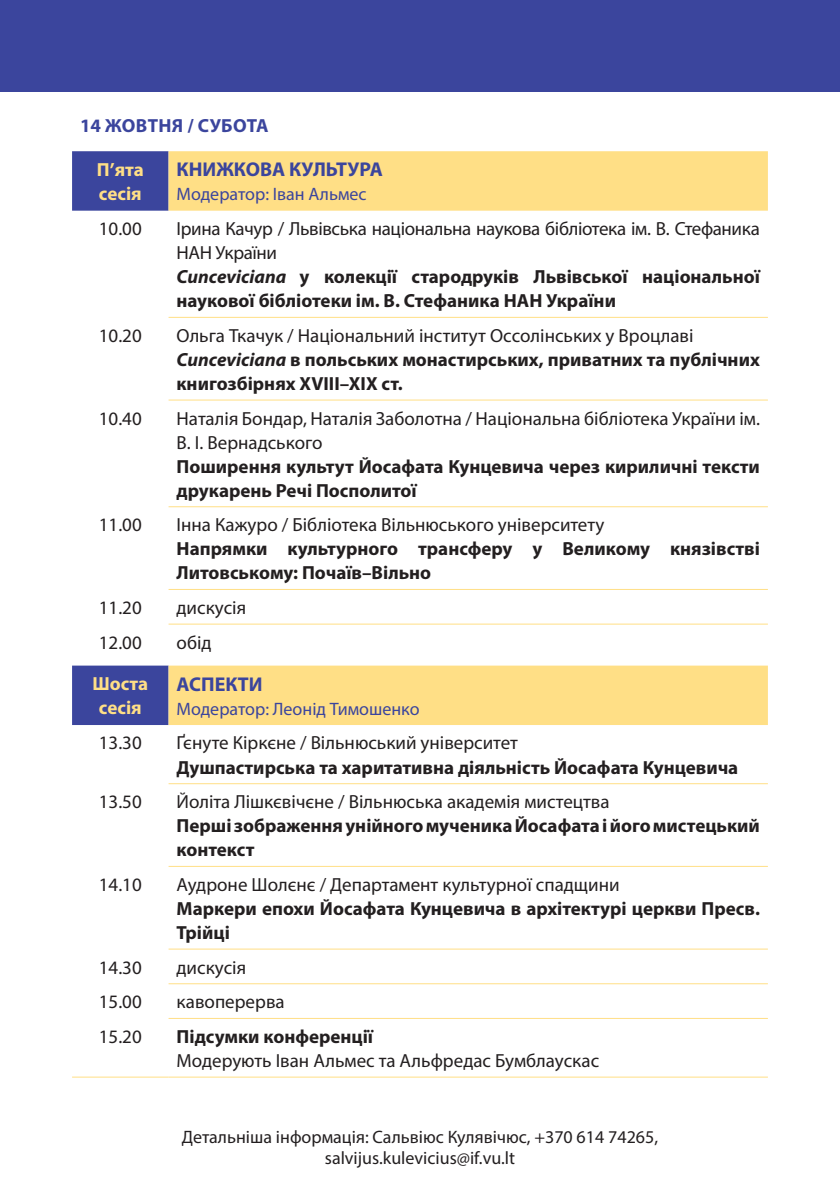
<style>
.page{position:relative;width:840px;height:1191px;background:#fff}
.page>*{position:absolute;margin:0;border:0;box-sizing:border-box;transform-origin:0 0}
.t1{font:700 20px "Myriad Pro";color:#3b459d}
.t2{font:700 19px/24px "Myriad Pro";color:#231f20}
.t3{font:19px/24px "Myriad Pro";color:#231f20}
.t4{font:700 19px/24px "Myriad Pro";color:#ffdf86}
.t5{font:700 19px "Myriad Pro";letter-spacing:.015em;color:#3b459d}
.t6{font:18px/21.6px "Myriad Pro";color:#231f20;text-align:center}
.t7{font:18px "Myriad Pro";color:#3b459d}
.s1{font-weight:400}
.s2{font-style:italic}
</style>
<div class="page">
<div style="left:0;top:0;width:839px;height:92px;background:#3b459d"></div>
<svg style="left:72px;top:151px;width:96px;height:574px"></svg>
<svg style="left:168px;top:151px;width:599px;height:574px"></svg>
<hr style="left:168px;top:317px;width:599px;height:1px;background:#ffdf86">
<hr style="left:168px;top:399px;width:599px;height:1px;background:#ffdf86">
<hr style="left:168px;top:506px;width:599px;height:1px;background:#ffdf86">
<hr style="left:168px;top:589px;width:599px;height:1px;background:#ffdf86">
<hr style="left:168px;top:623px;width:599px;height:1px;background:#ffdf86">
<hr style="left:168px;top:783px;width:599px;height:1px;background:#ffdf86">
<hr style="left:168px;top:866px;width:599px;height:1px;background:#ffdf86">
<hr style="left:168px;top:948px;width:599px;height:1px;background:#ffdf86">
<hr style="left:168px;top:983px;width:599px;height:1px;background:#ffdf86">
<hr style="left:72px;top:1076px;width:96px;height:1px;background:#ffdf86">
<hr style="left:168px;top:1076px;width:599px;height:1px;background:#ffdf86">
<hr style="left:168px;top:1018px;width:599px;height:1px;background:#ffdf86">
<p class="t5" style="left:80px;top:113px;width:190px">14 ЖОВТНЯ / СУБОТА</p>
<p class="t4" style="left:97px;top:157px;width:48px">П’ята сесія</p>
<p class="t1" style="left:176px;top:157px;width:208px">КНИЖКОВА КУЛЬТУРА</p>
<p class="t7" style="left:176px;top:183px;width:191px">Модератор: Іван Альмес</p>
<p class="t3" style="left:99px;top:216px;width:44px">10.00</p>
<p class="t2" style="left:176px;top:216px;width:584px"><span class="s1">Ірина Качур / Львівська національна наукова бібліотека ім. В. Стефаника НАН України<br></span><span class="s2">Cunceviciana</span> у колекції стародруків Львівської національної наукової бібліотеки ім. В. Стефаника НАН України</p>
<p class="t3" style="left:99px;top:323px;width:44px">10.20</p>
<p class="t2" style="left:176px;top:323px;width:584px"><span class="s1">Ольга Ткачук / Національний інститут Оссолінських у Вроцлаві<br></span><span class="s2">Cunceviciana</span> в польських монастирських, приватних та публічних книгозбірнях XVIII–XIX ст.</p>
<p class="t3" style="left:99px;top:406px;width:44px">10.40</p>
<p class="t3" style="left:176px;top:406px;width:584px">Наталія Бондар, Наталія Заболотна / Національна бібліотека України ім.<br>В. І. Вернадського</p>
<p class="t2" style="left:176px;top:453px;width:584px">Поширення культут Йосафата Кунцевича через кириличні тексти друкарень Речі Посполитої</p>
<p class="t3" style="left:99px;top:512px;width:44px">11.00</p>
<p class="t3" style="left:176px;top:512px;width:429px">Інна Кажуро / Бібліотека Вільнюського університету</p>
<p class="t2" style="left:176px;top:536px;width:584px">Напрямки культурного трансферу у Великому князівстві<br>Литовському: Почаїв–Вільно</p>
<p class="t3" style="left:99px;top:595px;width:44px">11.20</p>
<p class="t3" style="left:176px;top:595px;width:71px">дискусія</p>
<p class="t3" style="left:99px;top:630px;width:44px">12.00</p>
<p class="t3" style="left:176px;top:630px;width:36px">обід</p>
<p class="t4" style="left:92px;top:671px;width:57px;text-align:center">Шоста сесія</p>
<p class="t1" style="left:176px;top:671px;width:87px">АСПЕКТИ</p>
<p class="t7" style="left:176px;top:697px;width:244px">Модератор: Леонід Тимошенко</p>
<p class="t3" style="left:99px;top:731px;width:44px">13.30</p>
<p class="t3" style="left:176px;top:731px;width:343px">Ґєнуте Кіркєне / Вільнюський університет</p>
<p class="t2" style="left:176px;top:754px;width:563px">Душпастирська та харитативна діяльність Йосафата Кунцевича</p>
<p class="t3" style="left:99px;top:789px;width:44px">13.50</p>
<p class="t3" style="left:176px;top:789px;width:434px">Йоліта Лішкєвічєне / Вільнюська академія мистецтва</p>
<p class="t2" style="left:176px;top:813px;width:584px">Перші зображення унійного мученика Йосафата і його мистецький контекст</p>
<p class="t3" style="left:99px;top:872px;width:44px">14.10</p>
<p class="t3" style="left:176px;top:872px;width:444px">Аудроне Шолєнє / Департамент культурної спадщини</p>
<p class="t2" style="left:176px;top:895px;width:584px">Маркери епохи Йосафата Кунцевича в архітектурі церкви Пресв.<br>Трійці</p>
<p class="t3" style="left:99px;top:954px;width:44px">14.30</p>
<p class="t3" style="left:176px;top:954px;width:71px">дискусія</p>
<p class="t3" style="left:99px;top:989px;width:44px">15.00</p>
<p class="t3" style="left:176px;top:989px;width:109px">кавоперерва</p>
<p class="t3" style="left:99px;top:1024px;width:44px">15.20</p>
<p class="t2" style="left:176px;top:1023px;width:198px">Підсумки конференції</p>
<p class="t3" style="left:176px;top:1048px;width:424px">Модерують Іван Альмес та Альфредас Бумблаускас</p>
<p class="t6" style="left:182px;top:1125px;width:477px">Детальніша інформація: Сальвіюс Кулявічюс, +370 614 74265, salvijus.kulevicius@if.vu.lt</p>
</div>
